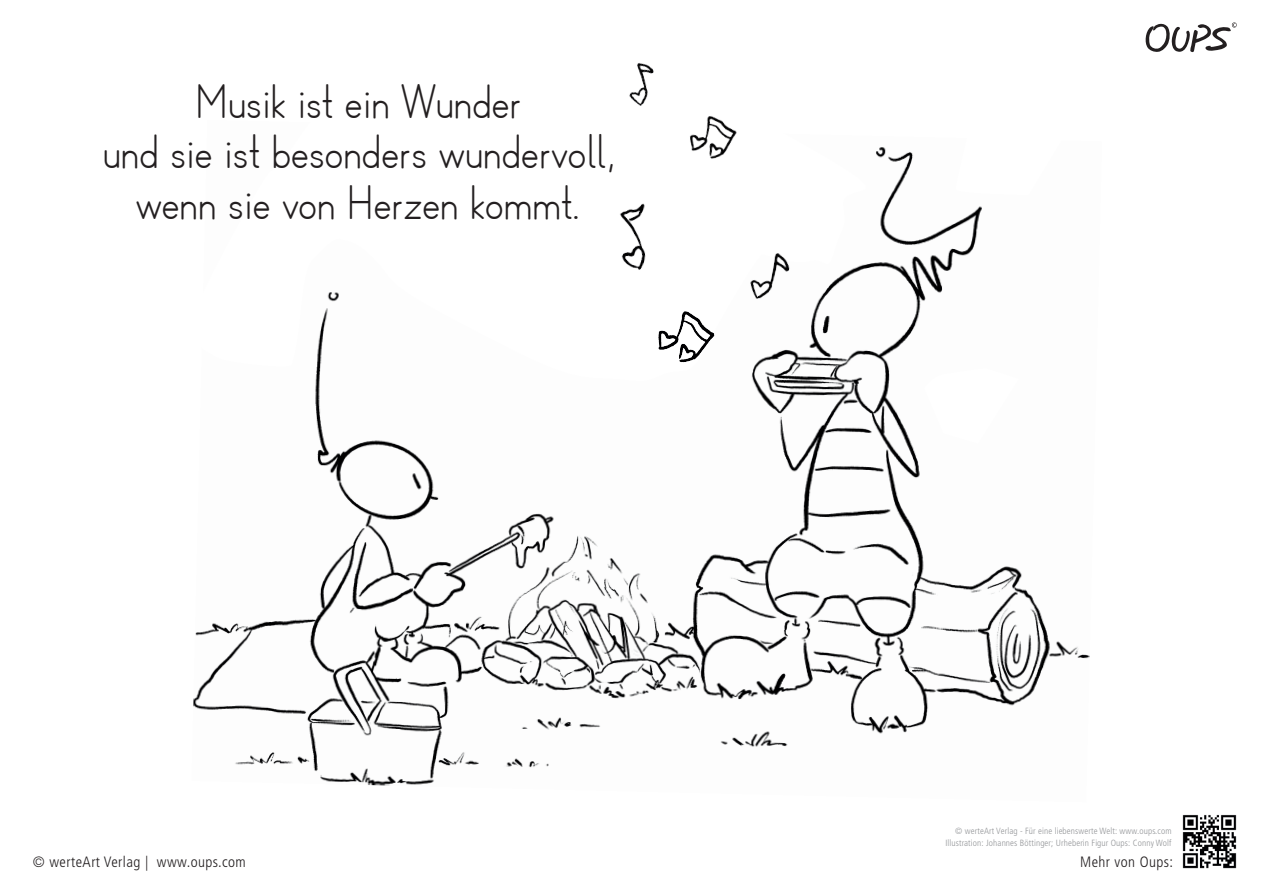
<style>
.page{position:relative;width:1263px;height:893px;background:#fff}
.page>*{position:absolute;margin:0;border:0;box-sizing:border-box;transform-origin:0 0}
.t1{font:48px/50.7px "DR Hand";color:#231f20;text-align:center}
.t2{font:300 condensed 15px "Frutiger LT Pro";letter-spacing:.03em;color:#231f20}
.t3{font:300 condensed 9px/12px "Frutiger LT Pro";letter-spacing:.015em;color:#939598;text-align:right}
</style>
<div class="page">
<svg style="left:1145px;top:22px;width:92px;height:30px"></svg>
<img style="left:1182px;top:814px;width:55px;height:55px">
<img style="left:193px;top:206px;width:897px;height:580px">
<svg style="left:193px;top:147px;width:720px;height:239px"></svg>
<svg style="left:924px;top:367px;width:95px;height:77px"></svg>
<img style="left:646px;top:293px;width:70px;height:72px">
<img style="left:610px;top:199px;width:63px;height:79px">
<img style="left:733px;top:240px;width:75px;height:71px">
<img style="left:675px;top:116px;width:68px;height:50px">
<img style="left:629px;top:63px;width:25px;height:43px">
<h1 class="t1" style="left:102px;top:80px;width:515px">Musik ist ein Wunder<br>und sie ist besonders wundervoll, wenn sie von Herzen kommt.</h1>
<p class="t3" style="left:945px;top:825px;width:228px">© werteArt Verlag - Für eine liebenswerte Welt: www.oups.com<br>Illustration: Johannes Böttinger; Urheberin Figur Oups: Conny Wolf</p>
<h2 class="t2" style="left:33px;top:853px;width:214px">© werteArt Verlag | www.oups.com</h2>
<h2 class="t2" style="left:1080px;top:853px;width:95px">Mehr von Oups:</h2>
</div>
